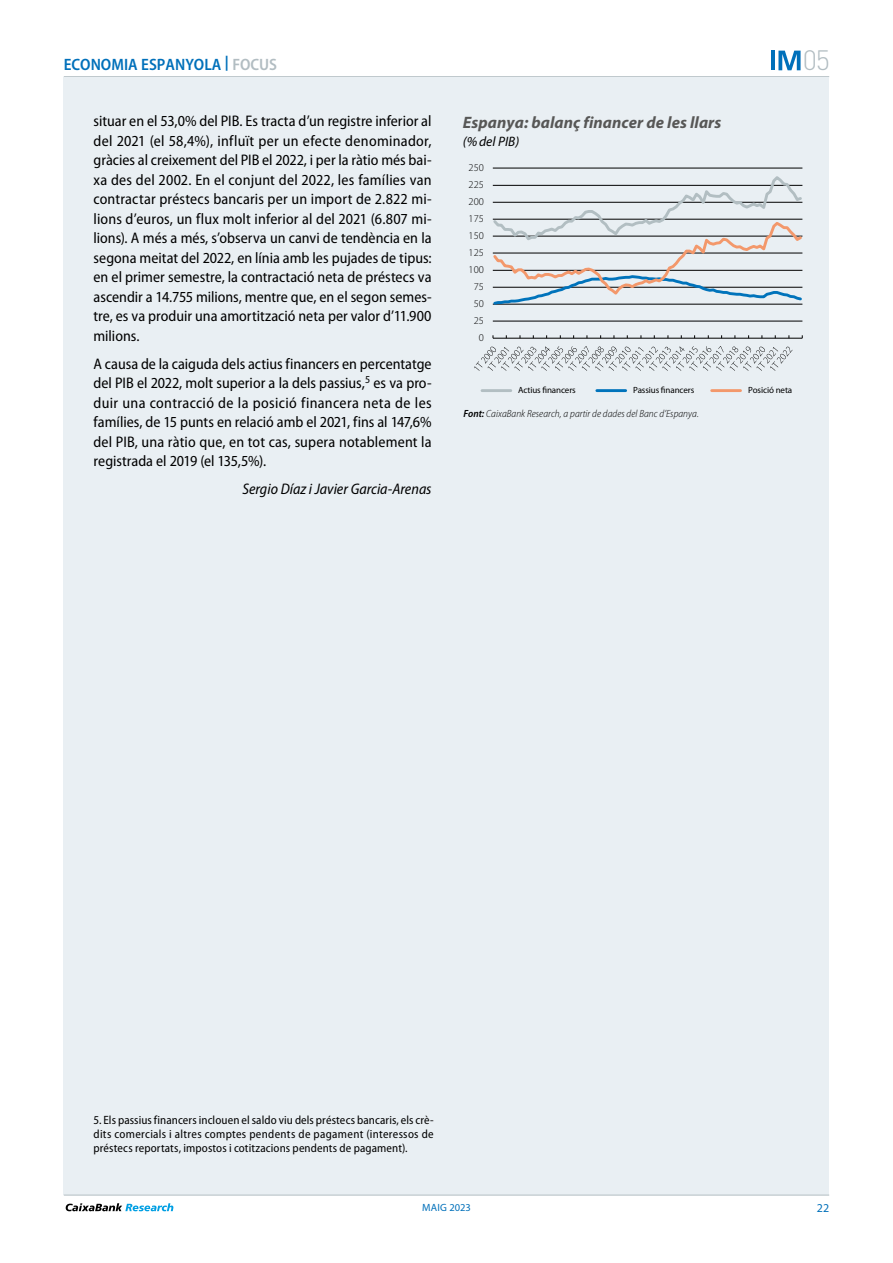
<style>
.page{position:relative;width:893px;height:1263px;background:#fff}
.page>*{position:absolute;margin:0;border:0;box-sizing:border-box;transform-origin:0 0}
.t1{font:300 27.6px "DIN Pro";color:#b2bdc2}
.t2{font:italic 700 16.5px "Myriad Pro";letter-spacing:.005em;color:#575756}
.t3{font:600 semi-condensed 16.5px "Myriad Pro";color:#0070ba}
.t4{font:semi-condensed 15.3px/19.5px "Myriad Pro";color:#000}
.t5{font:italic semi-condensed 15.3px "Myriad Pro";color:#000}
.t6{font:italic 13.65px "Myriad Pro";color:#000}
.t7{font:semi-condensed 12px/14.2px "Myriad Pro";letter-spacing:.01em;color:#000;text-align:justify}
.t8{font:12px "Myriad Pro";color:#0070ba}
.t9{font:italic 300 semi-condensed 10.5px "Myriad Pro";letter-spacing:.005em;color:#000}
.t10{font:300 10.5px "Myriad Pro";letter-spacing:-.005em;color:#000}
.t11{font:10.5px "Myriad Pro";letter-spacing:.01em;color:#0070ba}
.t12{font:9px "Myriad Pro";letter-spacing:-.01em;color:#000}
.s1{color:#b2bdc2}
.s2{font-weight:600}
</style>
<div class="page">
<hr style="left:64px;top:76px;width:765px;height:1px;background:#b2bdc2">
<div style="left:64px;top:77px;width:765px;height:1118px;background:#e9eff3"></div>
<hr style="left:64px;top:1195px;width:765px;height:1px;background:#b2bdc2">
<svg style="left:66px;top:1203px;width:107px;height:8px"></svg>
<svg style="left:778px;top:51px;width:23px;height:19px"></svg>
<hr style="left:771px;top:51px;width:4px;height:19px;background:#0070ba">
<hr style="left:493px;top:321px;width:309px;height:1px;background:#000">
<hr style="left:493px;top:168px;width:309px;height:1px;background:#000">
<hr style="left:493px;top:338px;width:309px;height:1px;background:#000">
<svg style="left:493px;top:176px;width:310px;height:129px"></svg>
<svg style="left:474px;top:346px;width:319px;height:25px"></svg>
<hr style="left:482px;top:389px;width:29px;height:3px;background:#b2bec2">
<hr style="left:597px;top:389px;width:29px;height:3px;background:#0073bb">
<hr style="left:712px;top:389px;width:28px;height:3px;background:#f3986b">
<p class="t3" style="left:64px;top:54px;width:215px">ECONOMIA ESPANYOLA <sup>|</sup> <span class="s1">FOCUS</span></p>
<p class="t4" style="left:94px;top:112px;width:340px">situar en el 53,0% del PIB. Es tracta d’un registre inferior al del 2021 (el 58,4%), influït per un efecte denominador, gràcies al creixement del PIB el 2022, i per la ràtio més bai&shy;xa des del 2002. En el conjunt del 2022, les famílies van contractar préstecs bancaris per un import de 2.822 mi-- lions d’euros, un flux molt inferior al del 2021 (6.807 mi-- lions). A més a més, s’observa un canvi de tendència en la segona meitat del 2022, en línia amb les pujades de tipus: en el primer semestre, la contractació neta de préstecs va ascendir a 14.755 milions, mentre que, en el segon semes&shy;tre, es va produir una amortització neta per valor d’11.900 milions.</p>
<p class="t4" style="left:94px;top:354px;width:340px;text-align:justify">A causa de la caiguda dels actius financers en percentatge del PIB el 2022, molt superior a la dels passius,<sup>5</sup> es va pro&shy;duir una contracció de la posició financera neta de les famílies, de 15 punts en relació amb el 2021, fins al 147,6% del PIB, una ràtio que, en tot cas, supera notablement la registrada el 2019 (el 135,5%).</p>
<p class="t5" style="left:243px;top:480px;width:190px">Sergio Díaz i Javier Garcia-Arenas</p>
<h1 class="t1" style="left:803px;top:39px;width:29px">05</h1>
<p class="t2" style="left:463px;top:114px;width:260px">Espanya: balanç financer de les llars</p>
<p class="t6" style="left:463px;top:135px;width:58px">(%del PIB)</p>
<p class="t10" style="left:469px;top:162px;width:17px">250</p>
<p class="t10" style="left:469px;top:179px;width:17px">225</p>
<p class="t10" style="left:469px;top:196px;width:17px">200</p>
<p class="t10" style="left:469px;top:213px;width:17px">175</p>
<p class="t10" style="left:469px;top:230px;width:17px">150</p>
<p class="t10" style="left:469px;top:247px;width:17px">125</p>
<p class="t10" style="left:469px;top:264px;width:17px">100</p>
<p class="t10" style="left:474px;top:281px;width:12px">75</p>
<p class="t10" style="left:474px;top:298px;width:12px">50</p>
<p class="t10" style="left:474px;top:315px;width:12px">25</p>
<p class="t10" style="left:479px;top:332px;width:7px">0</p>
<p class="t12" style="left:518px;top:385px;width:59px">Actius financers</p>
<p class="t12" style="left:633px;top:385px;width:63px">Passius financers</p>
<p class="t12" style="left:748px;top:385px;width:46px">Posició neta</p>
<p class="t9" style="left:463px;top:408px;width:237px"><span class="s2">Font:</span> CaixaBank Research, a partir de dades del Banc d’Espanya.</p>
<p class="t7" style="left:94px;top:1113px;width:342px">5. Els passius financers inclouen el saldo viu dels préstecs bancaris, els crè&shy;dits comercials i altres comptes pendents de pagament (interessos de préstecs reportats, impostos i cotitzacions pendents de pagament).</p>
<p class="t11" style="left:422px;top:1201px;width:50px">MAIG 2023</p>
<p class="t8" style="left:817px;top:1201px;width:14px">22</p>
</div>
